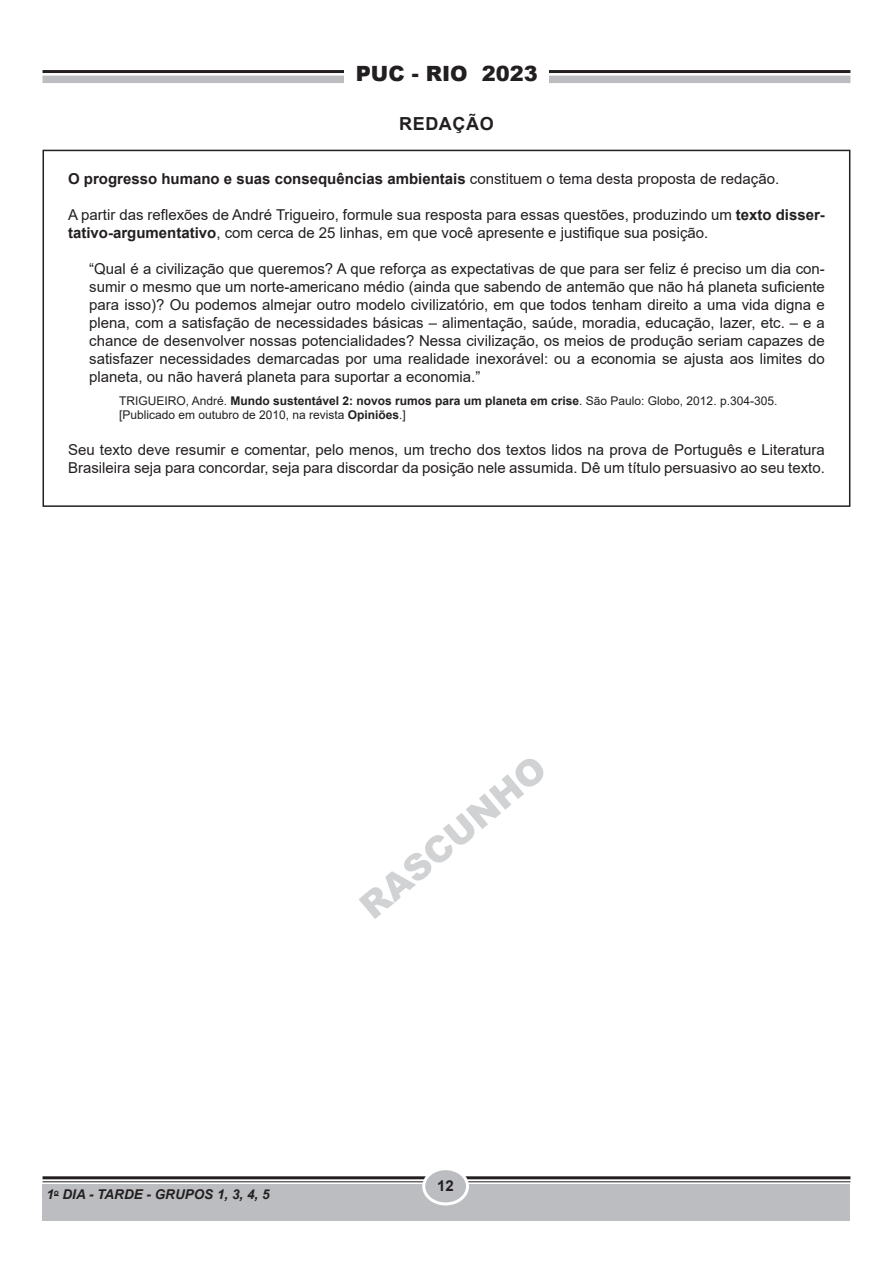
<style>
.page{position:relative;width:893px;height:1263px;background:#fff}
.page>*{position:absolute;margin:0;border:0;box-sizing:border-box;transform-origin:0 0}
.RASCUNHO_GRANDE{font:900 36px "Arial";color:#d1d2d4}
.t1{font:900 21px "Arial";color:#231f20}
.TÍTULO{font:700 18px "Arial";letter-spacing:.035em;color:#231f20}
.TEXTO{font:15px/18px "Arial";color:#231f20}
.TEXTO-2{font:700 15px "Arial";color:#231f20}
.t2{font:italic 700 13.5px "Arial";color:#231f20}
.RODAPÉ{font:12px/14.4px "Arial";color:#231f20}
.s1{font-weight:400}
.s2{font-weight:700}
</style>
<div class="page">
<hr style="left:43px;top:1176px;width:807px;height:3px;background:#231f20">
<hr style="left:43px;top:1181px;width:807px;height:1px;background:#231f20">
<div style="left:43px;top:1184px;width:807px;height:36px;background:#bcbdc0"></div>
<div style="left:424px;top:1169px;width:43px;height:35px;background:#bcbdc0;border-radius:50%"></div>
<div style="left:422px;top:1167px;width:47px;height:38px;border:3px solid #fff;border-radius:50%"></div>
<hr style="left:43px;top:70px;width:807px;height:3px;background:#231f20">
<div style="left:43px;top:76px;width:807px;height:7px;background:#bcbdc0"></div>
<div style="left:344px;top:43px;width:205px;height:60px;background:#fff"></div>
<div style="left:43px;top:150px;width:807px;height:357px;border:2px solid #231f20"></div>
<h2 class="t1" style="left:356px;top:59px;width:183px">PUC - RIO 2023</h2>
<p class="TÍTULO" style="left:399px;top:111px;width:96px">REDAÇÃO</p>
<p class="TEXTO-2" style="left:68px;top:168px;width:713px">O progresso humano e suas consequências ambientais <span class="s1">constituem o tema desta proposta de redação.</span></p>
<p class="TEXTO" style="left:68px;top:205px;width:758px">A partir das reflexões de André Trigueiro, formule sua resposta para essas questões, produzindo um <span class="s2">texto disser&shy;tativo-argumentativo</span>, com cerca de 25 linhas, em que você apresente e justifique sua posição.</p>
<p class="TEXTO" style="left:89px;top:259px;width:737px;text-align:justify">“Qual é a civilização que queremos? A que reforça as expectativas de que para ser feliz é preciso um dia con&shy;sumir o mesmo que um norte-americano médio (ainda que sabendo de antemão que não há planeta suficiente para isso)? Ou podemos almejar outro modelo civilizatório, em que todos tenham direito a uma vida digna e plena, com a satisfação de necessidades básicas – alimentação, saúde, moradia, educação, lazer, etc. – e a chance de desenvolver nossas potencialidades? Nessa civilização, os meios de produção seriam capazes de satisfazer necessidades demarcadas por uma realidade inexorável: ou a economia se ajusta aos limites do planeta, ou não haverá planeta para suportar a economia.”</p>
<p class="RODAPÉ" style="left:119px;top:393px;width:660px">TRIGUEIRO, André. <span class="s2">Mundo sustentável 2: novos rumos para um planeta em crise</span>. São Paulo: Globo, 2012. p.304-305. [Publicado em outubro de 2010, na revista <span class="s2">Opiniões</span>.]</p>
<p class="TEXTO" style="left:68px;top:441px;width:758px">Seu texto deve resumir e comentar, pelo menos, um trecho dos textos lidos na prova de Português e Literatura<br>Brasileira seja para concordar, seja para discordar da posição nele assumida. Dê um título persuasivo ao seu texto.</p>
<p class="RASCUNHO_GRANDE" style="left:348px;top:891px;width:231px;rotate:-40deg">RASCUNHO</p>
<p class="t2" style="left:46px;top:1185px;width:225px">1<sup>o</sup> DIA - TARDE - GRUPOS 1, 3, 4, 5</p>
<p class="TEXTO-2" style="left:437px;top:1175px;width:18px">12</p>
</div>
